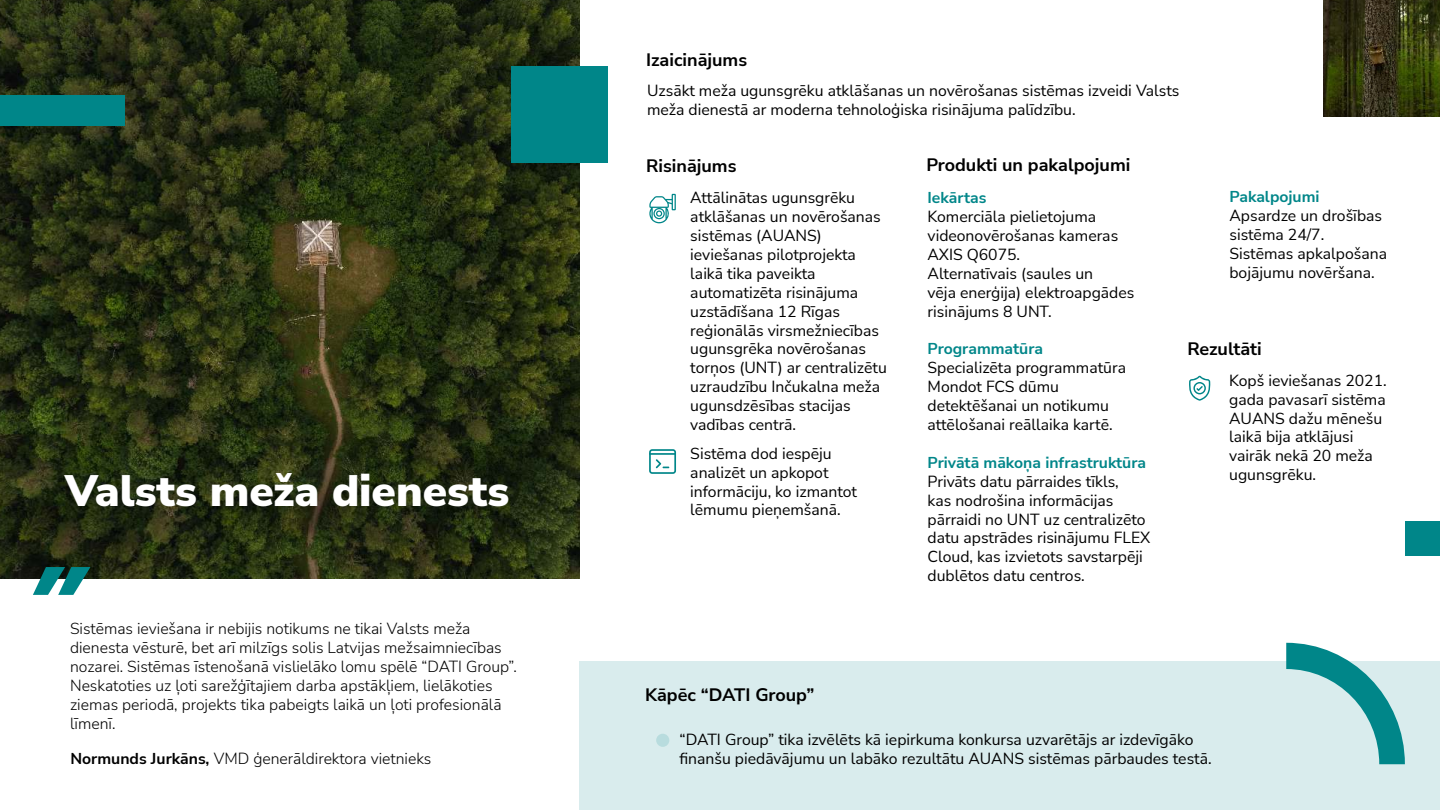
<style>
.page{position:relative;width:1440px;height:810px;background:#fff}
.page>*{position:absolute;margin:0;border:0;box-sizing:border-box;transform-origin:0 0}
.t1{font:900 43.95px "Nunito Sans";color:#fff}
.t2{font:700 18px "Nunito Sans";color:#000}
.t3{font:15.75px/18.9px "Nunito Sans";color:#000}
.t4{font:300 15.75px/18.9px "Nunito Sans";color:#000}
.t5{font:700 15.75px "Nunito Sans";color:#008689}
.s1{font-weight:700}
</style>
<div class="page">
<img style="left:0;top:0;width:579px;height:578px">
<div style="left:579px;top:661px;width:861px;height:149px;background:#d9eced"></div>
<div style="left:511px;top:67px;width:97px;height:96px;background:#008689"></div>
<img style="left:1324px;top:0;width:116px;height:117px">
<div style="left:0;top:96px;width:125px;height:30px;background:#008689"></div>
<div style="left:1406px;top:521px;width:34px;height:35px;background:#008689"></div>
<svg style="left:1286px;top:643px;width:119px;height:121px"></svg>
<svg style="left:33px;top:567px;width:57px;height:28px"></svg>
<div style="left:656px;top:734px;width:13px;height:13px;background:#b8dcde;border-radius:50%"></div>
<svg style="left:1189px;top:376px;width:21px;height:25px"></svg>
<svg style="left:649px;top:449px;width:27px;height:25px"></svg>
<hr style="left:649px;top:453px;width:27px;height:2px;background:#008689">
<svg style="left:649px;top:194px;width:27px;height:29px"></svg>
<h1 class="t1" style="left:65px;top:459px;width:446px">Valsts meža dienests</h1>
<p class="t4" style="left:70px;top:619px;width:448px">Sistēmas ieviešana ir nebijis notikums ne tikai Valsts meža dienesta vēsturē, bet arī milzīgs solis Latvijas mežsaimniecības nozarei. Sistēmas īstenošanā vislielāko lomu spēlē “DATI Group”.<br>Neskatoties uz ļoti sarežģītajiem darba apstākļiem, lielākoties ziemas periodā, projekts tika pabeigts laikā un ļoti profesionālā līmenī.</p>
<p class="t4" style="left:70px;top:749px;width:363px"><span class="s1">Normunds Jurkāns,</span> VMD ģenerāldirektora vietnieks</p>
<p class="t2" style="left:646px;top:47px;width:103px">Izaicinājums</p>
<p class="t3" style="left:647px;top:80px;width:534px">Uzsākt meža ugunsgrēku atklāšanas un novērošanas sistēmas izveidi Valsts meža dienestā ar moderna tehnoloģiska risinājuma palīdzību.</p>
<p class="t2" style="left:646px;top:153px;width:92px">Risinājums</p>
<p class="t3" style="left:690px;top:188px;width:198px">Attālinātas ugunsgrēku atklāšanas un novērošanas sistēmas (AUANS) ieviešanas pilotprojekta laikā tika paveikta automatizēta risinājuma uzstādīšana 12 Rīgas reģionālās virsmežniecības ugunsgrēka novērošanas torņos (UNT) ar centralizētu uzraudzību Inčukalna meža ugunsdzēsības stacijas vadības centrā.</p>
<p class="t3" style="left:690px;top:443px;width:168px">Sistēma dod iespēju analizēt un apkopot informāciju, ko izmantot lēmumu pieņemšanā.</p>
<p class="t2" style="left:926px;top:152px;width:206px">Produkti un pakalpojumi</p>
<p class="t5" style="left:928px;top:187px;width:60px">Iekārtas</p>
<p class="t3" style="left:928px;top:207px;width:208px">Komerciāla pielietojuma videonovērošanas kameras<br>AXIS Q6075.<br>Alternatīvais (saules un<br>vēja enerģija) elektroapgādes risinājums 8 UNT.</p>
<p class="t5" style="left:928px;top:338px;width:117px">Programmatūra</p>
<p class="t3" style="left:928px;top:358px;width:200px">Specializēta programmatūra<br>Mondot FCS dūmu detektēšanai un notikumu attēlošanai reāllaika kartē.</p>
<p class="t5" style="left:928px;top:451px;width:220px">Privātā mākoņa infrastruktūra</p>
<p class="t3" style="left:928px;top:471px;width:224px">Privāts datu pārraides tīkls,<br>kas nodrošina informācijas pārraidi no UNT uz centralizēto datu apstrādes risinājumu FLEX<br>Cloud, kas izvietots savstarpēji dublētos datu centros.</p>
<p class="t5" style="left:1229px;top:186px;width:92px">Pakalpojumi</p>
<p class="t3" style="left:1229px;top:206px;width:159px">Apsardze un drošības sistēma 24/7.<br>Sistēmas apkalpošana bojājumu novēršana.</p>
<p class="t2" style="left:1187px;top:336px;width:76px">Rezultāti</p>
<p class="t3" style="left:1229px;top:370px;width:159px">Kopš ieviešanas 2021. gada pavasarī sistēma<br>AUANS dažu mēnešu laikā bija atklājusi vairāk nekā 20 meža ugunsgrēku.</p>
<p class="t2" style="left:645px;top:682px;width:171px">Kāpēc “DATI Group”</p>
<p class="t3" style="left:679px;top:730px;width:534px">“DATI Group” tika izvēlēts kā iepirkuma konkursa uzvarētājs ar izdevīgāko finanšu piedāvājumu un labāko rezultātu AUANS sistēmas pārbaudes testā.</p>
</div>
